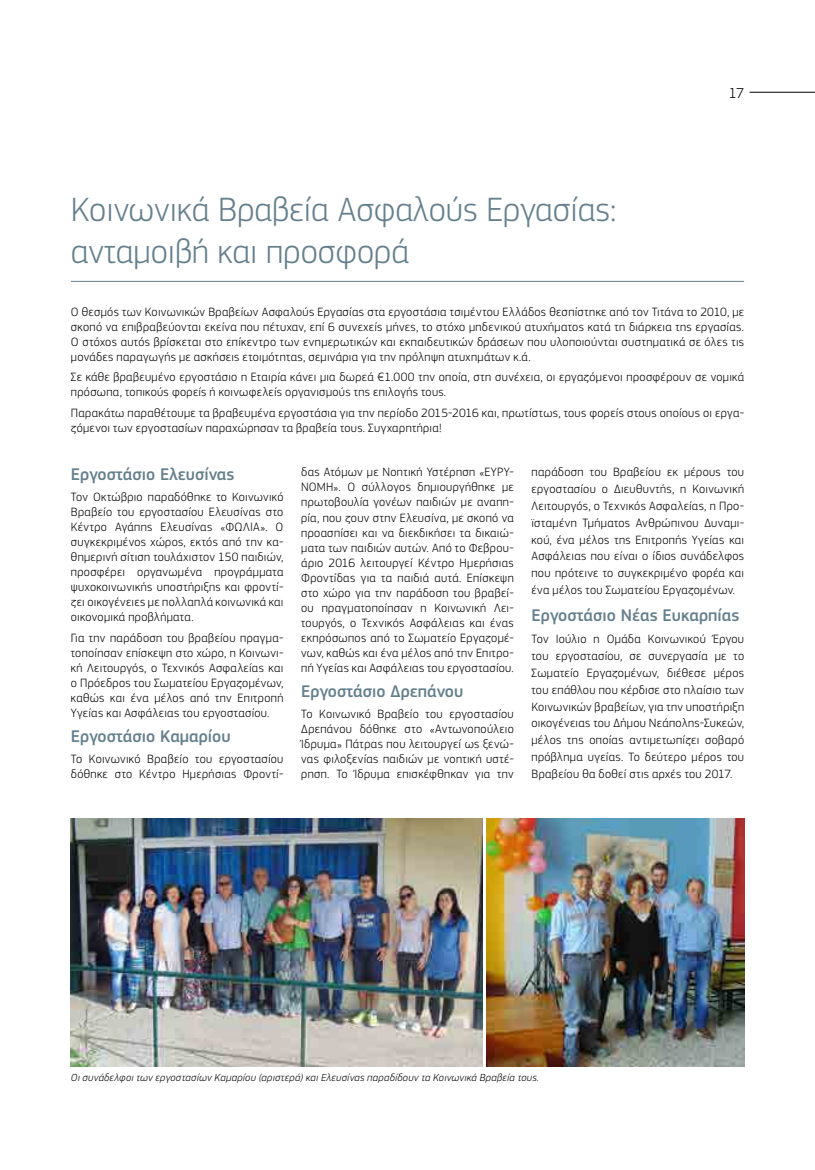
<style>
.page{position:relative;width:815px;height:1170px;background:#fff}
.page>*{position:absolute;margin:0;border:0;box-sizing:border-box;transform-origin:0 0}
.t1{font:300 35px/42px "PF Square Sans Pro";color:#647f8d}
.t2{font:500 17.5px "PF Square Sans Pro";color:#647f8d}
.t3{font:300 15px "PF Square Sans Pro";color:#000}
.t4{font:300 12.5px/15px "PF Square Sans Pro";letter-spacing:.025em;color:#000;text-align:justify}
.t5{font:italic 300 10.62px "PF Square Sans Pro";letter-spacing:.02em;color:#000}
</style>
<div class="page">
<hr style="left:71px;top:281px;width:673px;height:1px;background:#647f8d">
<img style="left:71px;top:818px;width:412px;height:248px">
<img style="left:486px;top:818px;width:258px;height:248px">
<hr style="left:750px;top:92px;width:65px;height:1px;background:#000">
<h1 class="t1" style="left:71px;top:188px;width:547px">Κοινωνικά Βραβεία Ασφαλούς Εργασίας: ανταμοιβή και προσφορά</h1>
<p class="t3" style="left:729px;top:84px;width:17px">17</p>
<p class="t4" style="left:71px;top:304px;width:675px">Ο θεσμός των Κοινωνικών Βραβείων Ασφαλούς Εργασίας στα εργοστάσια τσιμέντου Ελλάδος θεσπίστηκε από τον Τιτάνα το 2010, με σκοπό να επιβραβεύονται εκείνα που πέτυχαν, επί 6 συνεχείς μήνες, το στόχο μηδενικού ατυχήματος κατά τη διάρκεια της εργασίας.<br>Ο στόχος αυτός βρίσκεται στο επίκεντρο των ενημερωτικών και εκπαιδευτικών δράσεων που υλοποιούνται συστηματικά σε όλες τις μονάδες παραγωγής με ασκήσεις ετοιμότητας, σεμινάρια για την πρόληψη ατυχημάτων κ.ά.</p>
<p class="t4" style="left:71px;top:369px;width:675px">Σε κάθε βραβευμένο εργοστάσιο η Εταιρία κάνει μια δωρεά €1.000 την οποία, στη συνέχεια, οι εργαζόμενοι προσφέρουν σε νομικά πρόσωπα, τοπικούς φορείς ή κοινωφελείς οργανισμούς της επιλογής τους.</p>
<p class="t4" style="left:71px;top:405px;width:675px">Παρακάτω παραθέτουμε τα βραβευμένα εργοστάσια για την περίοδο 2015-2016 και, πρωτίστως, τους φορείς στους οποίους οι εργα&shy;ζόμενοι των εργοστασίων παραχώρησαν τα βραβεία τους. Συγχαρητήρια!</p>
<h2 class="t2" style="left:71px;top:464px;width:165px">Εργοστάσιο Ελευσίνας</h2>
<p class="t4" style="left:71px;top:489px;width:214px">Τον Οκτώβριο παραδόθηκε το Κοινωνικό Βραβείο του εργοστασίου Ελευσίνας στο Κέντρο Αγάπης Ελευσίνας «ΦΩΛΙΑ». Ο συγκεκριμένος χώρος, εκτός από την κα&shy;θημερινή σίτιση τουλάχιστον 150 παιδιών, προσφέρει οργανωμένα προγράμματα ψυχοκοινωνικής υποστήριξης και φροντί&shy;ζει οικογένειες με πολλαπλά κοινωνικά και οικονομικά προβλήματα.</p>
<p class="t4" style="left:71px;top:629px;width:214px">Για την παράδοση του βραβείου πραγμα&shy;τοποίησαν επίσκεψη στο χώρο, η Κοινωνι&shy;κή Λειτουργός, ο Τεχνικός Ασφαλείας και ο Πρόεδρος του Σωματείου Εργαζομένων, καθώς και ένα μέλος από την Επιτροπή Υγείας και Ασφάλειας του εργοστασίου.</p>
<h2 class="t2" style="left:71px;top:726px;width:161px">Εργοστάσιο Καμαρίου</h2>
<p class="t4" style="left:71px;top:751px;width:214px">Το Κοινωνικό Βραβείο του εργοστασίου δόθηκε στο Κέντρο Ημερήσιας Φροντί-</p>
<p class="t4" style="left:301px;top:464px;width:214px">δας Ατόμων με Νοητική Υστέρηση «ΕΥΡΥ-ΝΟΜΗ». Ο σύλλογος δημιουργήθηκε με πρωτοβουλία γονέων παιδιών με αναπη&shy;ρία, που ζουν στην Ελευσίνα, με σκοπό να προασπίσει και να διεκδικήσει τα δικαιώ&shy;ματα των παιδιών αυτών. Από το Φεβρου&shy;άριο 2016 λειτουργεί Κέντρο Ημερήσιας Φροντίδας για τα παιδιά αυτά. Επίσκεψη στο χώρο για την παράδοση του βραβεί&shy;ου πραγματοποίησαν η Κοινωνική Λει&shy;τουργός, ο Τεχνικός Ασφάλειας και ένας εκπρόσωπος από το Σωματείο Εργαζομέ&shy;νων, καθώς και ένα μέλος από την Επιτρο&shy;πή Υγείας και Ασφάλειας του εργοστασίου.</p>
<h2 class="t2" style="left:301px;top:681px;width:164px">Εργοστάσιο Δρεπάνου</h2>
<p class="t4" style="left:301px;top:706px;width:214px">Το Κοινωνικό Βραβείο του εργοστασίου Δρεπάνου δόθηκε στο «Αντωνοπούλειο Ίδρυμα» Πάτρας που λειτουργεί ως ξενώ&shy;νας φιλοξενίας παιδιών με νοητική υστέ&shy;ρηση. Το Ίδρυμα επισκέφθηκαν για την</p>
<p class="t4" style="left:531px;top:464px;width:214px;line-height:16.8px">παράδοση του Βραβείου εκ μέρους του εργοστασίου ο Διευθυντής, η Κοινωνική Λειτουργός, ο Τεχνικός Ασφαλείας, η Προ&shy;ϊσταμένη Τμήματος Ανθρώπινου Δυναμι&shy;κού, ένα μέλος της Επιτροπής Υγείας και Ασφάλειας που είναι ο ίδιος συνάδελφος που πρότεινε το συγκεκριμένο φορέα και ένα μέλος του Σωματείου Εργαζομένων.</p>
<h2 class="t2" style="left:531px;top:605px;width:209px">Εργοστάσιο Νέας Ευκαρπίας</h2>
<p class="t4" style="left:531px;top:630px;width:214px;line-height:16.8px">Τον Ιούλιο η Ομάδα Κοινωνικού Έργου του εργοστασίου, σε συνεργασία με το Σωματείο Εργαζομένων, διέθεσε μέρος του επάθλου που κέρδισε στο πλαίσιο των Κοινωνικών βραβείων, για την υποστήριξη οικογένειας του Δήμου Νεάπολης-Συκεών, μέλος της οποίας αντιμετωπίζει σοβαρό πρόβλημα υγείας. Το δεύτερο μέρος του Βραβείου θα δοθεί στις αρχές του 2017.</p>
<p class="t5" style="left:71px;top:1071px;width:469px">Οι συνάδελφοι των εργοστασίων Καμαρίου (αριστερά) και Ελευσίνας παραδίδουν τα Κοινωνικά Βραβεία τους.</p>
</div>
